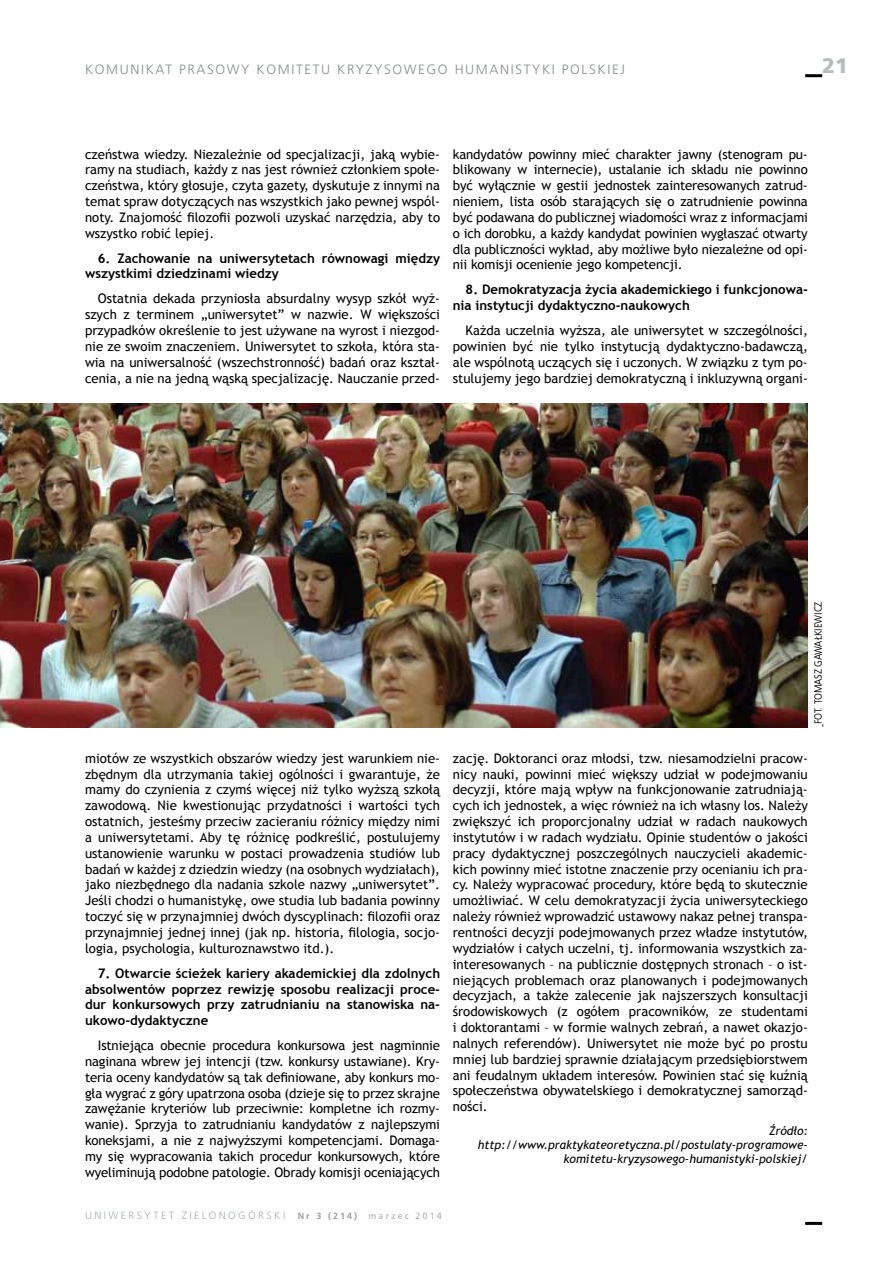
<style>
.page{position:relative;width:893px;height:1263px;background:#fff}
.page>*{position:absolute;margin:0;border:0;box-sizing:border-box;transform-origin:0 0}
.t1{font:900 21px "Frutiger LT Pro";color:#b8babc}
.t2{font:300 13.5px "Frutiger LT Pro";letter-spacing:.12em;color:#8a8c8e}
.t3{font:13.2px/15.9px "Trebuchet MS";color:#000;text-align:justify}
.t4{font:700 13.2px/15.9px "Trebuchet MS";color:#000}
.t5{font:italic 12px/14.4px "Trebuchet MS";color:#000;text-align:right}
.t6{font:300 10.5px "Frutiger LT Pro";letter-spacing:.23em;color:#acaeb1}
.t7{font:10.5px "EFN Bureau OT";color:#000}
.s1{font-weight:700;font-size:5.25px}
.s2{font-weight:700;font-size:9px;color:#9d9fa2}
.s3{font-weight:400;font-size:9px;color:#aeb0b2}
</style>
<div class="page">
<hr style="left:805px;top:74px;width:17px;height:3px;background:#000">
<hr style="left:805px;top:1222px;width:17px;height:3px;background:#000">
<img style="left:0;top:404px;width:808px;height:323px">
<p class="t2" style="left:85px;top:61px;width:45px">KOMUNIK</p>
<p class="t2" style="left:156px;top:61px;width:63px">AT PRASOWY</p>
<p class="t2" style="left:257px;top:61px;width:44px">KOMITETU</p>
<p class="t2" style="left:337px;top:61px;width:21px">KRYZYSOWEGO</p>
<p class="t2" style="left:455px;top:61px;width:55px">HU MANISTYKI</p>
<p class="t2" style="left:562px;top:61px;width:9px">POLSKIE</p>
<p class="t2" style="left:620px;top:61px;width:6px">J</p>
<h1 class="t1" style="left:822px;top:53px;width:27px">21</h1>
<p class="t3" style="left:85px;top:146px;width:357px">czeństwa wiedzy. Niezależnie od specjalizacji, jaką wybie&shy;ramy na studiach, każdy z nas jest również członkiem społe&shy;czeństwa, który głosuje, czyta gazety, dyskutuje z innymi na temat spraw dotyczących nas wszystkich jako pewnej wspól&shy;noty. Znajomość filozofii pozwoli uzyskać narzędzia, aby to wszystko robić lepiej.</p>
<p class="t4" style="left:85px;top:250px;width:356px;text-indent:13px">6. Zachowanie na uniwersytetach równowagi między wszystkimi dziedzinami wiedzy</p>
<p class="t3" style="left:85px;top:291px;width:356px;text-indent:13px">Ostatnia dekada przyniosła absurdalny wysyp szkół wyż&shy;szych z terminem „uniwersytet” w nazwie. W większości przypadków określenie to jest używane na wyrost i niezgod&shy;nie ze swoim znaczeniem. Uniwersytet to szkoła, która sta&shy;wia na uniwersalność (wszechstronność) badań oraz kształ&shy;cenia, a nie na jedną wąską specjalizację. Nauczanie przed-</p>
<p class="t3" style="left:453px;top:146px;width:357px">kandydatów powinny mieć charakter jawny (stenogram pu&shy;blikowany w internecie), ustalanie ich składu nie powinno być wyłącznie w gestii jednostek zainteresowanych zatrud&shy;nieniem, lista osób starających się o zatrudnienie powinna być podawana do publicznej wiadomości wraz z informacjami o ich dorobku, a każdy kandydat powinien wygłaszać otwarty dla publiczności wykład, aby możliwe było niezależne od opi&shy;nii komisji ocenienie jego kompetencji.</p>
<p class="t4" style="left:453px;top:282px;width:357px;text-indent:13px">8. Demokratyzacja życia akademickiego i funkcjonowa&shy;nia instytucji dydaktyczno-naukowych</p>
<p class="t3" style="left:453px;top:323px;width:357px;text-indent:13px">Każda uczelnia wyższa, ale uniwersytet w szczególności, powinien być nie tylko instytucją dydaktyczno-badawczą, ale wspólnotą uczących się i uczonych. W związku z tym po&shy;stulujemy jego bardziej demokratyczną i inkluzywną organi-</p>
<p class="t3" style="left:85px;top:750px;width:357px">miotów ze wszystkich obszarów wiedzy jest warunkiem nie&shy;zbędnym dla utrzymania takiej ogólności i gwarantuje, że mamy do czynienia z czymś więcej niż tylko wyższą szkołą zawodową. Nie kwestionując przydatności i wartości tych ostatnich, jesteśmy przeciw zacieraniu różnicy między nimi a uniwersytetami. Aby tę różnicę podkreślić, postulujemy ustanowienie warunku w postaci prowadzenia studiów lub badań w każdej z dziedzin wiedzy (na osobnych wydziałach), jako niezbędnego dla nadania szkole nazwy „uniwersytet”.<br>Jeśli chodzi o humanistykę, owe studia lub badania powinny toczyć się w przynajmniej dwóch dyscyplinach: filozofii oraz przynajmniej jednej innej (jak np. historia, filologia, socjo&shy;logia, psychologia, kulturoznawstwo itd.).</p>
<p class="t4" style="left:85px;top:965px;width:357px;text-align:justify;text-indent:13px">7. Otwarcie ścieżek kariery akademickiej dla zdolnych absolwentów poprzez rewizję sposobu realizacji proce&shy;dur konkursowych przy zatrudnianiu na stanowiska na&shy;ukowo-dydaktyczne</p>
<p class="t3" style="left:85px;top:1037px;width:357px;text-indent:13px">Istniejąca obecnie procedura konkursowa jest nagminnie naginana wbrew jej intencji (tzw. konkursy ustawiane). Kry&shy;teria oceny kandydatów są tak definiowane, aby konkurs mo&shy;gła wygrać z góry upatrzona osoba (dzieje się to przez skrajne zawężanie kryteriów lub przeciwnie: kompletne ich rozmy&shy;wanie). Sprzyja to zatrudnianiu kandydatów z najlepszymi koneksjami, a nie z najwyższymi kompetencjami. Domaga&shy;my się wypracowania takich procedur konkursowych, które wyeliminują podobne patologie. Obrady komisji oceniających</p>
<p class="t7" style="left:812px;top:727px;width:127px;rotate:-90deg"><span class="s1">__</span>fot. tomasz gawałkiewicz</p>
<p class="t3" style="left:453px;top:750px;width:357px">zację. Doktoranci oraz młodsi, tzw. niesamodzielni pracow&shy;nicy nauki, powinni mieć większy udział w podejmowaniu decyzji, które mają wpływ na funkcjonowanie zatrudniają&shy;cych ich jednostek, a więc również na ich własny los. Należy zwiększyć ich proporcjonalny udział w radach naukowych instytutów i w radach wydziału. Opinie studentów o jakości pracy dydaktycznej poszczególnych nauczycieli akademic&shy;kich powinny mieć istotne znaczenie przy ocenianiu ich pra&shy;cy. Należy wypracować procedury, które będą to skutecznie umożliwiać. W celu demokratyzacji życia uniwersyteckiego należy również wprowadzić ustawowy nakaz pełnej transpa&shy;rentności decyzji podejmowanych przez władze instytutów, wydziałów i całych uczelni, tj. informowania wszystkich za&shy;interesowanych – na publicznie dostępnych stronach – o ist&shy;niejących problemach oraz planowanych i podejmowanych decyzjach, a także zalecenie jak najszerszych konsultacji środowiskowych (z ogółem pracowników, ze studentami i doktorantami – w formie walnych zebrań, a nawet okazjo&shy;nalnych referendów). Uniwersytet nie może być po prostu mniej lub bardziej sprawnie działającym przedsiębiorstwem ani feudalnym układem interesów. Powinien stać się kuźnią społeczeństwa obywatelskiego i demokratycznej samorząd&shy;ności.</p>
<p class="t5" style="left:478px;top:1123px;width:332px">Źródło: http://www.praktykateoretyczna.pl/postulaty-programowe&shy;komitetu-kryzysowego-humanistyki-polskiej/</p>
<p class="t6" style="left:85px;top:1209px;width:358px">UNIWERSYTET ZIELONOGÓRSKI <span class="s2">Nr 3 (214)</span> <span class="s3">marzec 2014</span></p>
</div>
